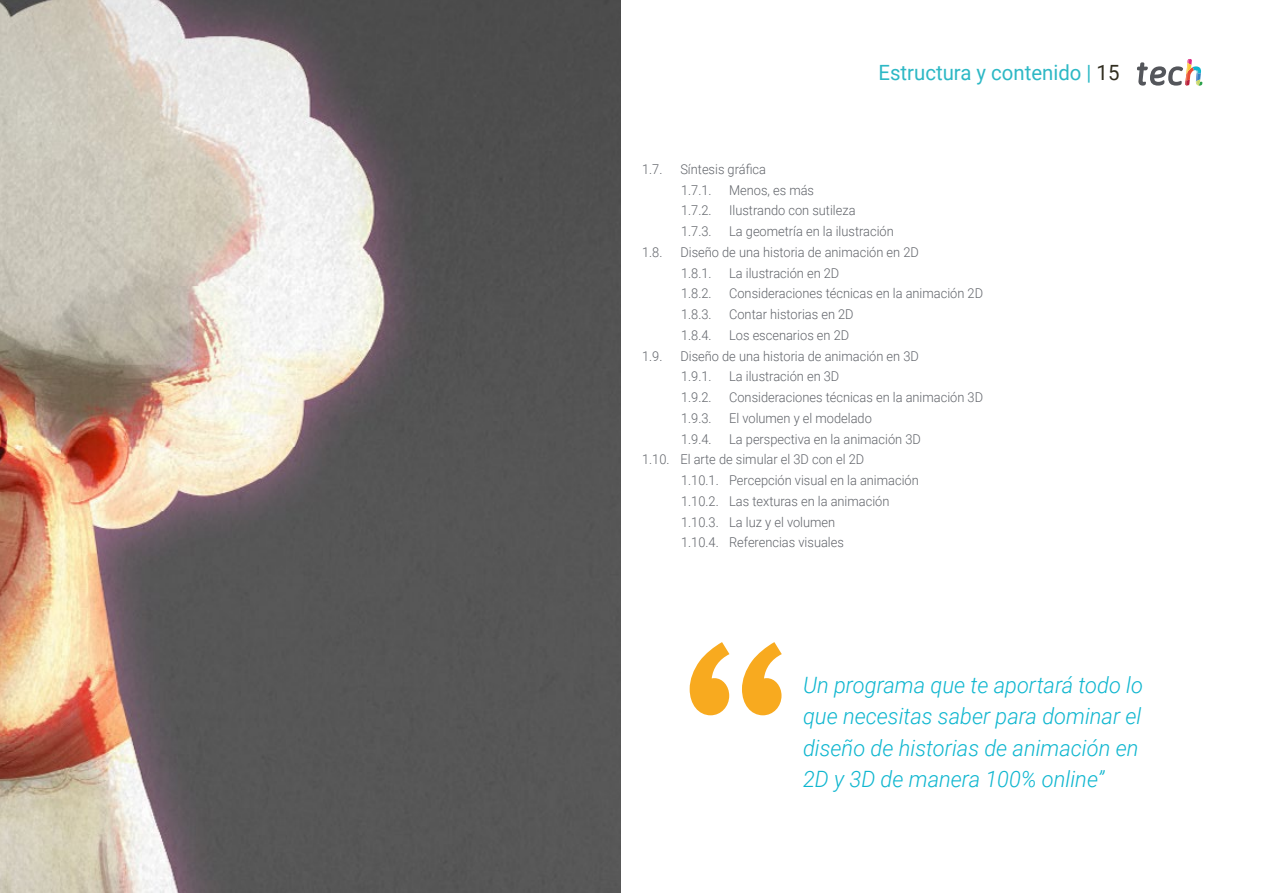
<style>
.page{position:relative;width:1263px;height:893px;background:#fff}
.page>*{position:absolute;margin:0;border:0;box-sizing:border-box;transform-origin:0 0}
.t1{font:italic 300 22.5px/31.5px "Roboto";color:#0fb6cf}
.t2{font:21px "Roboto";color:#2db8c5}
.t3{font:300 13.5px/20.7px "Roboto";color:#61646a;scale:.95 1}
.s1{color:#312e20}
</style>
<div class="page">
<img style="left:0;top:0;width:621px;height:893px">
<svg style="left:1137px;top:59px;width:65px;height:27px"></svg>
<svg style="left:690px;top:642px;width:92px;height:73px"></svg>
<p class="t3" style="left:642px;top:158px;width:23px">1.7.</p>
<p class="t3" style="left:680px;top:158px;width:92px">Síntesis gráfica<br>1.7.1.</p>
<p class="t3" style="left:729px;top:179px;width:91px">Menos, es más</p>
<h2 class="t2" style="left:878px;top:57px;width:242px">Estructura y contenido | <span class="s1">15</span></h2>
<p class="t3" style="left:681px;top:200px;width:34px">1.7.2.</p>
<p class="t3" style="left:729px;top:200px;width:135px">Ilustrando con sutileza</p>
<p class="t3" style="left:681px;top:221px;width:34px">1.7.3.</p>
<p class="t3" style="left:729px;top:221px;width:175px">La geometría en la ilustración</p>
<p class="t3" style="left:642px;top:241px;width:23px">1.8.</p>
<p class="t3" style="left:680px;top:241px;width:252px">Diseño de una historia de animación en 2D<br>1.8.1.</p>
<p class="t3" style="left:729px;top:262px;width:117px">La ilustración en 2D</p>
<p class="t3" style="left:681px;top:283px;width:34px">1.8.2.</p>
<p class="t3" style="left:729px;top:283px;width:269px">Consideraciones técnicas en la animación 2D</p>
<p class="t3" style="left:681px;top:304px;width:34px">1.8.3.</p>
<p class="t3" style="left:729px;top:304px;width:133px">Contar historias en 2D</p>
<p class="t3" style="left:681px;top:324px;width:34px">1.8.4.</p>
<p class="t3" style="left:729px;top:324px;width:128px">Los escenarios en 2D</p>
<p class="t3" style="left:642px;top:345px;width:23px">1.9.</p>
<p class="t3" style="left:680px;top:345px;width:252px">Diseño de una historia de animación en 3D<br>1.9.1.</p>
<p class="t3" style="left:729px;top:366px;width:117px">La ilustración en 3D</p>
<p class="t3" style="left:681px;top:387px;width:34px">1.9.2.</p>
<p class="t3" style="left:729px;top:387px;width:269px">Consideraciones técnicas en la animación 3D</p>
<p class="t3" style="left:681px;top:407px;width:34px">1.9.3.</p>
<p class="t3" style="left:729px;top:407px;width:152px">El volumen y el modelado</p>
<p class="t3" style="left:681px;top:428px;width:34px">1.9.4.</p>
<p class="t3" style="left:642px;top:428px;width:295px;text-indent:87px">La perspectiva en la animación 3D<br>1.10. El arte de simular el 3D con el 2D</p>
<p class="t3" style="left:681px;top:470px;width:252px">1.10.1. Percepción visual en la animación 1.10.2. Las texturas en la animación 1.10.3. La luz y el volumen<br>1.10.4. Referencias visuales</p>
<h1 class="t1" style="left:803px;top:668px;width:342px">Un programa que te aportará todo lo que necesitas saber para dominar el diseño de historias de animación en 2D y 3D de manera 100% online”</h1>
</div>
